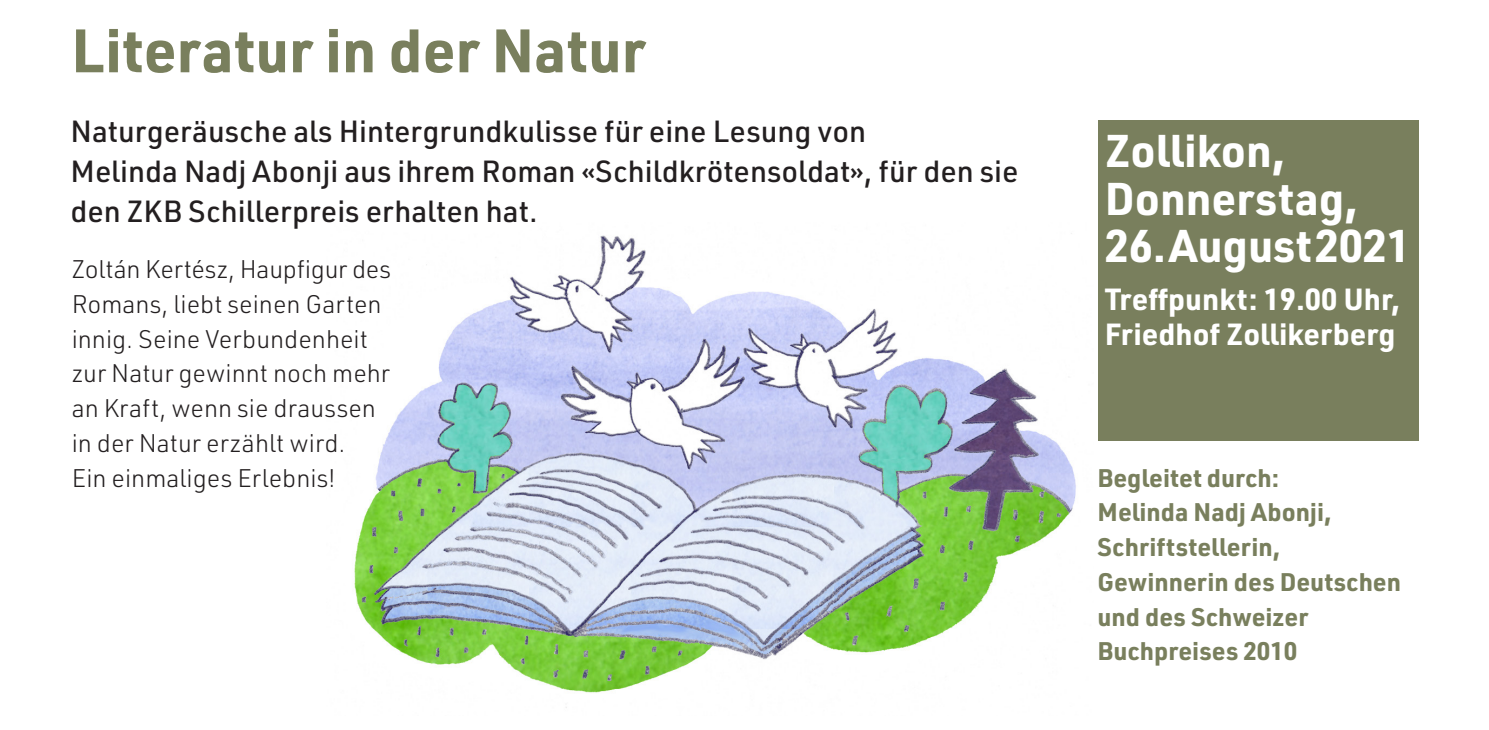
<style>
.page{position:relative;width:1489px;height:730px;background:#fff}
.page>*{position:absolute;margin:0;border:0;box-sizing:border-box;transform-origin:0 0}
.t1{font:700 60px "URWDIN";color:#797f5d}
.t2{font:700 45px/47.5px "URWDIN";color:#fff}
.t3{font:500 30px/40px "URWDIN";color:#231f20}
.t4{font:700 30px/35px "URWDIN";color:#fff}
.t5{font:300 25px/34.8px "URWDIN";color:#231f20}
.t6{font:700 25px/34.8px "URWDIN";color:#797f5d}
</style>
<div class="page">
<img style="left:354px;top:233px;width:722px;height:475px">
<div style="left:1097px;top:120px;width:321px;height:321px;background:#797f5d"></div>
<h1 class="t1" style="left:71px;top:10px;width:576px">Literatur in der Natur</h1>
<p class="t3" style="left:71px;top:110px;width:949px">Naturgeräusche als Hintergrundkulisse für eine Lesung von<br>Melinda Nadj Abonji aus ihrem Roman «Schildkrötensoldat», für den sie den ZKB Schillerpreis erhalten hat.</p>
<p class="t5" style="left:72px;top:251px;width:321px">Zoltán Kertész, Haupfigur des<br>Romans, liebt seinen Garten innig. Seine Verbundenheit zur Natur gewinnt noch mehr an Kraft, wenn sie draussen in der Natur erzählt wird.<br>Ein einmaliges Erlebnis!</p>
<h2 class="t2" style="left:1104px;top:125px;width:254px">Zollikon,<br>Donnerstag,</h2>
<h2 class="t2" style="left:1104px;top:220px;width:308px">26. August 2021</h2>
<p class="t4" style="left:1104px;top:280px;width:297px">Treffpunkt: 19.00 Uhr,<br>Friedhof Zollikerberg</p>
<p class="t6" style="left:1097px;top:459px;width:305px">Begleitet durch:<br>Melinda Nadj Abonji,<br>Schriftstellerin,<br>Gewinnerin des Deutschen und des Schweizer<br>Buchpreises 2010</p>
</div>
